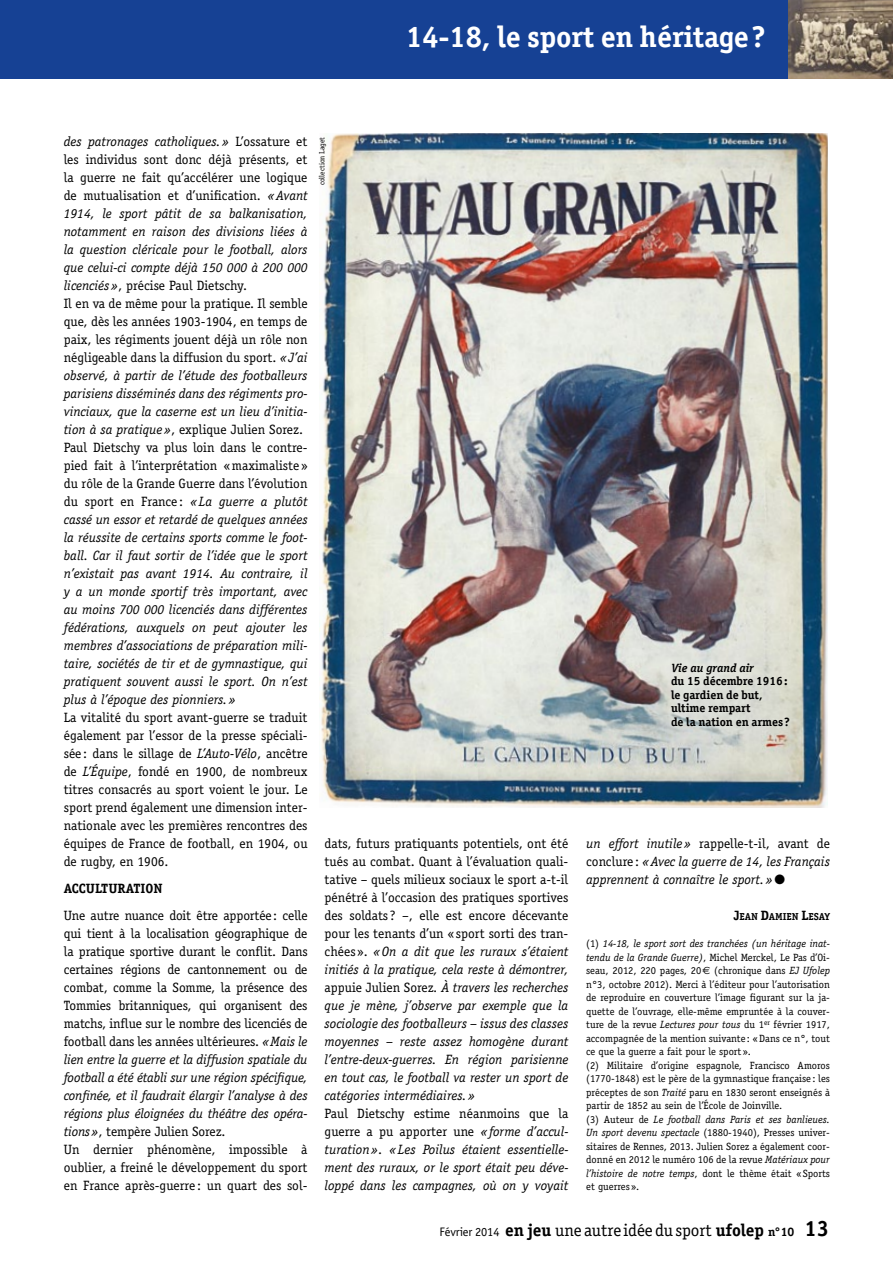
<style>
.page{position:relative;width:893px;height:1263px;background:#fff}
.page>*{position:absolute;margin:0;border:0;box-sizing:border-box;transform-origin:0 0}
.t1{font:700 30px "Officina Serif";letter-spacing:-.01em;color:#fff}
.t2{font:17.25px "Officina Serif";letter-spacing:-.005em;color:#000}
.t3{font:italic 13.5px/18px "Officina Serif";color:#000;text-align:justify}
.t4{font:13.5px/18px "Officina Serif";letter-spacing:-.01em;color:#000;text-align:justify}
.t5{font:700 13.5px "Officina Serif";color:#000}
.t6{font:700 12px/13.5px "Officina Serif";letter-spacing:-.005em;color:#000}
.t7{font:italic 700 12px "Officina Serif";letter-spacing:-.005em;color:#000}
.t8{font:10.5px/13.5px "Officina Serif";color:#000}
.t9{font:700 10.2px "Officina Serif";letter-spacing:-.01em;color:#000}
.t10{font:7.5px "Officina Serif";letter-spacing:-.005em;color:#000}
.s1{font-style:normal}
.s2{font-style:italic}
.s3{font-size:13.5px}
.s4{font-family:"Euro Sans"}
.s5{font-family:"Officina Sans";font-size:12.3px}
.s6{font-weight:700}
.s7{font-weight:700;font-size:12.3px}
.s8{font-weight:700;font-size:22.2px}
</style>
<div class="page">
<img style="left:320px;top:133px;width:508px;height:674px">
<div style="left:0;top:0;width:893px;height:79px;background:#164194"></div>
<img style="left:789px;top:0;width:104px;height:79px">
<h1 class="t1" style="left:406px;top:18px;width:361px">14-18, le sport en héritage?</h1>
<p class="t3" style="left:64px;top:133px;width:245px;text-align:left">des patronages catholiques.» <span class="s1">L’ossature et les individus sont donc déjà présents, et la guerre ne fait qu’accélérer une logique de mutualisation et d’unification.</span> «Avant 1914, le sport pâtit de sa balkanisation, notamment en raison des divisions liées à la question cléricale pour le football, alors que celui-ci compte déjà 150 000 à 200 000 licenciés»<span class="s1">, précise Paul Dietschy.<br>Il en va de même pour la pratique. Il semble que, dès les années 1903-1904, en temps de paix, les régiments jouent déjà un rôle non négligeable dans la diffusion du sport.</span> «J’ai observé, à partir de l’étude des footballeurs parisiens disséminés dans des régiments pro&shy;vinciaux, que la caserne est un lieu d’initia&shy;tion à sa pratique»<span class="s1">, explique Julien Sorez.<br>Paul Dietschy va plus loin dans le contre&shy;pied fait à l’interprétation «maximaliste » du rôle de la Grande Guerre dans l’évolution du sport en France :</span> «La guerre a plutôt cassé un essor et retardé de quelques années la réussite de certains sports comme le foot&shy;ball. Car il faut sortir de l’idée que le sport n’existait pas avant 1914. Au contraire, il y a un monde sportif très important, avec au moins 700 000 licenciés dans différentes fédérations, auxquels on peut ajouter les membres d’associations de préparation mili&shy;taire, sociétés de tir et de gymnastique, qui pratiquent souvent aussi le sport. On n’est plus à l’époque des pionniers.»</p>
<p class="t4" style="left:64px;top:708px;width:245px">La vitalité du sport avant-guerre se traduit également par l’essor de la presse spéciali&shy;sée : dans le sillage de <span class="s2">L’Auto-Vélo</span>, ancêtre de <span class="s2">L’Équipe</span>, fondé en 1900, de nombreux titres consacrés au sport voient le jour. Le sport prend également une dimension inter&shy;nationale avec les premières rencontres des équipes de France de football, en 1904, ou de rugby, en 1906.</p>
<p class="t5" style="left:64px;top:880px;width:9px">Accul</p>
<p class="t5" style="left:101px;top:880px;width:54px">turation</p>
<p class="t4" style="left:64px;top:906px;width:245px;text-align:left">Une autre nuance doit être apportée: celle qui tient à la localisation géographique de la pratique sportive durant le conflit. Dans certaines régions de cantonnement ou de combat, comme la Somme, la présence des Tommies britanniques, qui organisent des matchs, influe sur le nombre des licenciés de football dans les années ultérieures. <span class="s2">«Mais le lien entre la guerre et la diffusion spatiale du football a été établi sur une région spécifique, confinée, et il faudrait élargir l’analyse à des régions plus éloignées du théâtre des opéra&shy;tions»</span>, tempère Julien Sorez.<br>Un dernier phénomène, impossible à oublier, a freiné le développement du sport en France après-guerre : un quart des sol-</p>
<p class="t10" style="left:318px;top:185px;width:50px;rotate:-90deg">collection Laget</p>
<p class="t7" style="left:671px;top:660px;width:84px">Vie au grand air</p>
<p class="t6" style="left:671px;top:674px;width:120px">du 15 décembre 1916: le gardien de but, ultime rempart<br>de la nation en armes ?</p>
<p class="t3" style="left:325px;top:835px;width:245px"><span class="s1">dats, futurs pratiquants potentiels, ont été tués au combat. Quant à l’évaluation quali&shy;tative – quels milieux sociaux le sport a-t-il pénétré à l’occasion des pratiques sportives des soldats ? –, elle est encore décevante pour les tenants d’un « sport sorti des tran&shy;chées ».</span> «On a dit que les ruraux s’étaient initiés à la pratique, cela reste à démontrer, <span class="s1">appuie Julien Sorez</span>. À travers les recherches que je mène, j’observe par exemple que la sociologie des footballeurs – issus des classes moyennes – reste assez homogène durant l’entre-deux-guerres. En région parisienne en tout cas, le football va rester un sport de catégories intermédiaires.»</p>
<p class="t3" style="left:325px;top:1104px;width:245px"><span class="s1">Paul Dietschy estime néanmoins que la guerre a pu apporter une</span> «forme d’accul&shy;turation»<span class="s1">.</span> «Les Poilus étaient essentielle&shy;ment des ruraux, or le sport était peu déve&shy;loppé dans les campagnes, où on y voyait</p>
<p class="t3" style="left:586px;top:834px;width:245px">un effort inutile» <span class="s1">rappelle-t-il, avant de conclure :</span> «Avec la guerre de 14, les Français apprennent à connaître le sport.»●</p>
<p class="t9" style="left:733px;top:910px;width:98px"><span class="s3">J</span>EAN <span class="s3">D</span>AMIEN <span class="s3">L</span>ESAY</p>
<p class="t8" style="left:586px;top:937px;width:245px">(1) <span class="s2">14-18, le sport sort des tranchées (un héritage inat&shy;tendu de la Grande Guerre)</span>, Michel Merckel, Le Pas d’Oi&shy;seau, 2012, 220 pages, 20<span class="s4">€</span> (chronique dans <span class="s2">EJ Ufolep </span>n°3, octobre 2012). Merci à l’éditeur pour l’autorisation de reproduire en couverture l’image figurant sur la ja&shy;quette de l’ouvrage, elle-même empruntée à la couver&shy;ture de la revue <span class="s2">Lectures pour tous</span> du 1<sup>er</sup> février 1917, accompagnée de la mention suivante : «Dans ce n°, tout ce que la guerre a fait pour le sport ».<br>(2) Militaire d’origine espagnole, Francisco Amoros (1770-1848) est le père de la gymnastique française : les préceptes de son <span class="s2">Traité</span> paru en 1830 seront enseignés à partir de 1852 au sein de l’École de Joinville.<br>(3) Auteur de <span class="s2">Le football dans Paris et ses banlieues.<br>Un sport devenu spectacle</span> (1880-1940), Presses univer&shy;sitaires de Rennes, 2013. Julien Sorez a également coor&shy;donné en 2012 le numéro 106 de la revue <span class="s2">Matériaux pour l’histoire de notre temps</span>, dont le thème était « Sports et guerres ».</p>
<p class="t2" style="left:440px;top:1220px;width:391px"><span class="s5">Février 2014</span> <span class="s6">en jeu</span> une autre idée du sport <span class="s6">ufolep</span> <span class="s7">n°10</span> <span class="s8">13</span></p>
</div>
